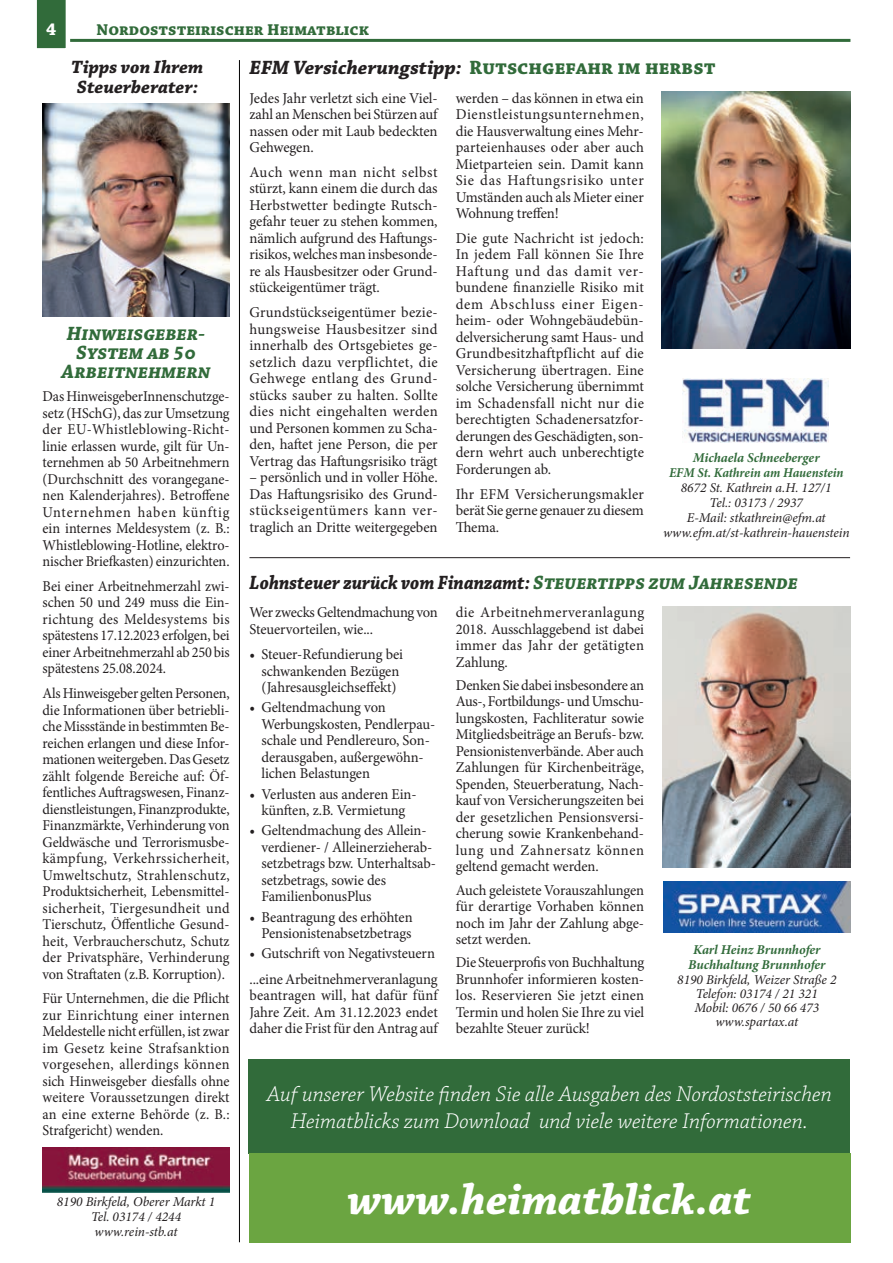
<style>
.page{position:relative;width:893px;height:1263px;background:#fff}
.page>*{position:absolute;margin:0;border:0;box-sizing:border-box;transform-origin:0 0}
.t1{font:italic 700 45px "Chaparral Pro";color:#fff}
.t2{font:italic 300 22.5px/27px "Chaparral Pro";color:#fff;text-align:center}
.t3{font:italic 700 20.25px "Chaparral Pro";color:#231f20;scale:.9 1}
.t4{font:italic 700 20.25px "Chaparral Pro";color:#231f20}
.t5{font:italic 700 20.25px/18.8px "Chaparral Pro";color:#316b3a;text-align:center}
.t6{font:italic 700 18.75px/19.5px "Chaparral Pro";letter-spacing:.01em;color:#231f20}
.t7{font:700 18px "Chaparral Pro";color:#fff}
.t8{font:700 16.5px "Chaparral Pro";color:#316b3a}
.t9{font:15px/16.5px "Minion Pro";letter-spacing:-.005em;color:#231f20;text-align:justify}
.t10{font:15px/16.5px "Minion Pro";letter-spacing:-.005em;color:#231f20;text-align:justify;scale:.95 1}
.t11{font:italic 13.5px/15px "Minion Pro";letter-spacing:-.005em;color:#231f20;text-align:center}
.t12{font:italic 700 13.5px/15px "Minion Pro";letter-spacing:-.005em;color:#316b3a;text-align:center}
.s1{font-style:normal;color:#316b3a}
.s2{color:#316b3a}
</style>
<div class="page">
<hr style="left:63px;top:39px;width:787px;height:3px;background:#316b3a">
<svg style="left:36px;top:0;width:34px;height:49px;background:#54845b"></svg>
<hr style="left:239px;top:60px;width:1px;height:1182px;background:#000">
<img style="left:662px;top:92px;width:188px;height:257px">
<img style="left:682px;top:379px;width:146px;height:64px">
<img style="left:662px;top:606px;width:188px;height:261px">
<img style="left:663px;top:882px;width:187px;height:51px">
<hr style="left:249px;top:557px;width:601px;height:1px;background:#231f20">
<img style="left:43px;top:103px;width:187px;height:214px">
<img style="left:43px;top:1147px;width:187px;height:45px">
<div style="left:249px;top:1059px;width:601px;height:94px;background:#316b3a"></div>
<div style="left:249px;top:1153px;width:601px;height:89px;background:#6ba541"></div>
<p class="t7" style="left:43px;top:18px;width:15px">44</p>
<p class="t8" style="left:97px;top:20px;width:274px">Nordoststeirischer Heimatblick</p>
<p class="t6" style="left:72px;top:58px;width:133px">Tipps von Ihrem<br>Steuerberater:</p>
<h3 class="t5" style="left:62px;top:325px;width:151px">Hinweisgeber-<br>System ab 50<br>Arbeitnehmern</h3>
<p class="t10" style="left:43px;top:388px;width:199px">Das HinweisgeberInnenschutzge&shy;setz (HSchG), das zur Umsetzung der EU-Whistleblowing-Richt&shy;linie erlassen wurde, gilt für Un&shy;ternehmen ab 50 Arbeitnehmern (Durchschnitt des vorangegane&shy;nen Kalenderjahres). Betroffene Unternehmen haben künftig ein internes Meldesystem (z. B.:<br>Whistleblowing-Hotline, elektro&shy;nischer Briefkasten) einzurichten.</p>
<p class="t10" style="left:43px;top:578px;width:199px">Bei einer Arbeitnehmerzahl zwi&shy;schen 50 und 249 muss die Ein&shy;richtung des Meldesystems bis spätestens 17.12.2023 erfolgen, bei einer Arbeitnehmerzahl ab 250 bis spätestens 25.08.2024.</p>
<p class="t10" style="left:43px;top:685px;width:198px">Als Hinweisgeber gelten Personen, die Informationen über betriebli&shy;che Missstände in bestimmten Be&shy;reichen erlangen und diese Infor&shy;mationen weitergeben. Das Gesetz zählt folgende Bereiche auf: Öf&shy;fentliches Auftragswesen, Finanz&shy;dienstleistungen, Finanzprodukte, Finanzmärkte, Verhinderung von Geldwäsche und Terrorismusbe&shy;kämpfung, Verkehrssicherheit, Umweltschutz, Strahlenschutz, Produktsicherheit, Lebensmittel&shy;sicherheit, Tiergesundheit und Tierschutz, Öffentliche Gesund&shy;heit, Verbraucherschutz, Schutz der Privatsphäre, Verhinderung von Straftaten (z.B. Korruption).</p>
<p class="t10" style="left:43px;top:990px;width:198px">Für Unternehmen, die die Pflicht zur Einrichtung einer internen Meldestelle nicht erfüllen, ist zwar im Gesetz keine Strafsanktion vorgesehen, allerdings können sich Hinweisgeber diesfalls ohne weitere Voraussetzungen direkt an eine externe Behörde (z. B.:<br>Strafgericht) wenden.</p>
<p class="t11" style="left:57px;top:1194px;width:160px">8190 Birkfeld, Oberer Markt 1<br>Tel. 03174 / 4244 www.rein-stb.at</p>
<h3 class="t4" style="left:249px;top:56px;width:468px">EFM Versicherungstipp: <span class="s1">Rutschgefahr im herbst</span></h3>
<p class="t9" style="left:249px;top:90px;width:190px">Jedes Jahr verletzt sich eine Viel&shy;zahl an Menschen bei Stürzen auf nassen oder mit Laub bedeckten Gehwegen.</p>
<p class="t9" style="left:249px;top:164px;width:190px">Auch wenn man nicht selbst stürzt, kann einem die durch das Herbstwetter bedingte Rutsch&shy;gefahr teuer zu stehen kommen, nämlich aufgrund des Haftungs&shy;risikos, welches man insbesonde&shy;re als Hausbesitzer oder Grund&shy;stückeigentümer trägt.</p>
<p class="t9" style="left:249px;top:304px;width:190px">Grundstückseigentümer bezie&shy;hungsweise Hausbesitzer sind innerhalb des Ortsgebietes ge&shy;setzlich dazu verpflichtet, die Gehwege entlang des Grund&shy;stücks sauber zu halten. Sollte dies nicht eingehalten werden und Personen kommen zu Scha&shy;den, haftet jene Person, die per Vertrag das Haftungsrisiko trägt</p>
<p class="t9" style="left:249px;top:469px;width:190px">– persönlich und in voller Höhe.<br>Das Haftungsrisiko des Grund&shy;stückseigentümers kann ver&shy;traglich an Dritte weitergegeben</p>
<p class="t9" style="left:456px;top:90px;width:190px">werden – das können in etwa ein Dienstleistungsunternehmen, die Hausverwaltung eines Mehr&shy;parteienhauses oder aber auch Mietparteien sein. Damit kann Sie das Haftungsrisiko unter Umständen auch als Mieter einer Wohnung treffen!</p>
<p class="t9" style="left:456px;top:230px;width:190px">Die gute Nachricht ist jedoch:<br>In jedem Fall können Sie Ihre Haftung und das damit ver&shy;bundene finanzielle Risiko mit dem Abschluss einer Eigen&shy;heim- oder Wohngebäudebün&shy;delversicherung samt Haus- und Grundbesitzhaftpflicht auf die Versicherung übertragen. Eine solche Versicherung übernimmt im Schadensfall nicht nur die berechtigten Schadenersatzfor&shy;derungen des Geschädigten, son&shy;dern wehrt auch unberechtigte Forderungen ab.</p>
<p class="t9" style="left:456px;top:486px;width:190px">Ihr EFM Versicherungsmakler berät Sie gerne genauer zu diesem Thema.</p>
<p class="t12" style="left:669px;top:449px;width:176px">Michaela Schneeberger<br>EFM St. Kathrein am Hauenstein</p>
<p class="t11" style="left:663px;top:480px;width:188px">8672 St. Kathrein a.H. 127/1<br>Tel.: 03173 / 2937<br>E-Mail: stkathrein@efm.at www.efm.at/st-kathrein-hauenstein</p>
<h3 class="t3" style="left:249px;top:571px;width:611px">Lohnsteuer zurück vom Finanzamt: <span class="s2">Steuertipps zum Jahresende</span></h3>
<p class="t9" style="left:249px;top:604px;width:190px">Wer zwecks Geltendmachung von<br>Steuervorteilen, wie...</p>
<p class="t9" style="left:249px;top:646px;width:155px;text-align:center">• Steuer-Refundierung bei schwankenden Bezügen (Jahresausgleichseffekt)</p>
<p class="t9" style="left:261px;top:699px;width:175px;text-align:left;text-indent:-12px">• Geltendmachung von<br>Werbungskosten, Pendlerpau&shy;schale und Pendlereuro, Son&shy;derausgaben, außergewöhn&shy;lichen Belastungen</p>
<p class="t9" style="left:249px;top:786px;width:169px;text-align:center">• Verlusten aus anderen Ein&shy;künften, z.B. Vermietung</p>
<p class="t9" style="left:261px;top:822px;width:176px;text-align:left;text-indent:-12px">• Geltendmachung des Allein&shy;verdiener- / Alleinerzieherab&shy;setzbetrags bzw. Unterhaltsab&shy;setzbetrags, sowie des<br>FamilienbonusPlus</p>
<p class="t9" style="left:249px;top:909px;width:165px;text-align:right">• Beantragung des erhöhten<br>Pensionistenabsetzbetrags</p>
<p class="t9" style="left:249px;top:941px;width:190px;line-height:25.5px">• Gutschrift von Negativsteuern ...eine Arbeitnehmerveranlagung</p>
<p class="t9" style="left:249px;top:987px;width:190px">beantragen will, hat dafür fünf Jahre Zeit. Am 31.12.2023 endet daher die Frist für den Antrag auf</p>
<p class="t9" style="left:456px;top:604px;width:190px">die Arbeitnehmerveranlagung 2018. Ausschlaggebend ist dabei immer das Jahr der getätigten Zahlung.</p>
<p class="t9" style="left:456px;top:677px;width:190px">Denken Sie dabei insbesondere an Aus-, Fortbildungs- und Umschu&shy;lungskosten, Fachliteratur sowie Mitgliedsbeiträge an Berufs- bzw.<br>Pensionistenverbände. Aber auch Zahlungen für Kirchenbeiträge, Spenden, Steuerberatung, Nach&shy;kauf von Versicherungszeiten bei der gesetzlichen Pensionsversi&shy;cherung sowie Krankenbehand&shy;lung und Zahnersatz können geltend gemacht werden.</p>
<p class="t9" style="left:456px;top:882px;width:190px">Auch geleistete Vorauszahlungen für derartige Vorhaben können noch im Jahr der Zahlung abge&shy;setzt werden.</p>
<p class="t9" style="left:456px;top:954px;width:190px">Die Steuerprofis von Buchhaltung Brunnhofer informieren kosten&shy;los. Reservieren Sie jetzt einen Termin und holen Sie Ihre zu viel bezahlte Steuer zurück!</p>
<p class="t12" style="left:688px;top:942px;width:139px">Karl Heinz Brunnhofer<br>Buchhaltung Brunnhofer</p>
<p class="t11" style="left:677px;top:972px;width:161px;line-height:14.2px">8190 Birkfeld, Weizer Straße 2<br>Telefon: 03174 / 21 321<br>Mobil: 0676 / 50 66 473 www.spartax.at</p>
<h2 class="t2" style="left:267px;top:1081px;width:566px">Auf unserer Website finden Sie alle Ausgaben des Nordoststeirischen<br>Heimatblicks zum Download und viele weitere Informationen.</h2>
<h1 class="t1" style="left:348px;top:1174px;width:405px">www.heimatblick.at</h1>
</div>
